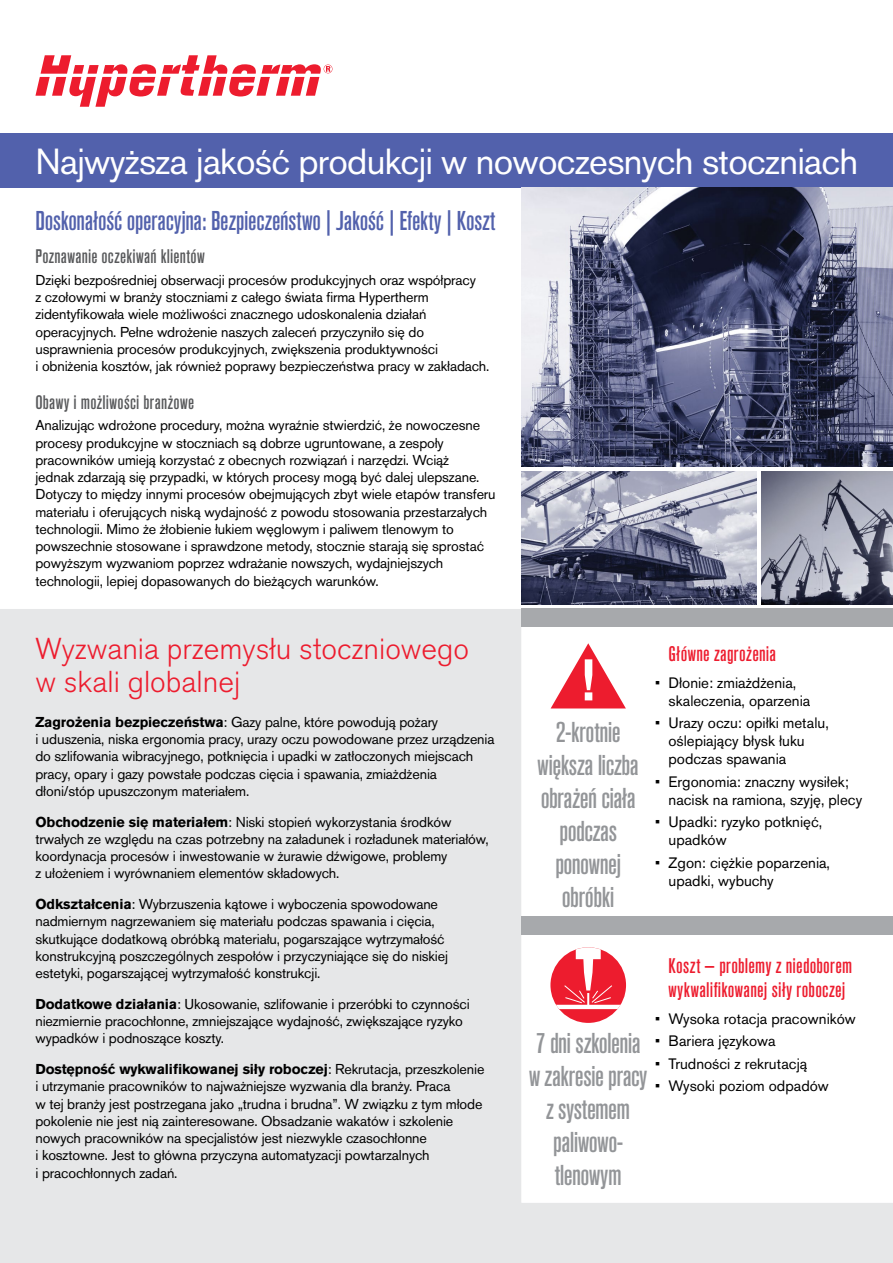
<style>
.page{position:relative;width:893px;height:1263px;background:#fff}
.page>*{position:absolute;margin:0;border:0;box-sizing:border-box;transform-origin:0 0}
.t1{font:500 58.2px "Akzidenz Grotesk Pro";color:#fff}
.Head_Title{font:36px "Akzidenz Grotesk Pro";letter-spacing:-.02em;color:#fff}
.Head_Global{font:300 30px/33px "Akzidenz Grotesk Pro";color:#ed1c2e}
.Callout{font:500 condensed 28.5px/33px "Akzidenz Grotesk Pro";letter-spacing:-.02em;color:#939598;text-align:center}
.Head_A{font:500 condensed 27px "Akzidenz Grotesk Pro";letter-spacing:-.005em;color:#5261ac}
.Head_B__indent{font:500 condensed 21px/24px "Akzidenz Grotesk Pro";letter-spacing:.015em;color:#ed1c2e}
.Head_C{font:500 condensed 19.5px "Akzidenz Grotesk Pro";letter-spacing:.02em;color:#58595b}
.Text__Bullets{font:15px/18px "Akzidenz Grotesk Pro";color:#000}
.Text{font:14.25px/17.2px "Akzidenz Grotesk Pro";letter-spacing:-.01em;color:#000}
.s1{font-weight:700}
</style>
<div class="page">
<svg style="left:35px;top:55px;width:297px;height:52px"></svg>
<div style="left:0;top:133px;width:893px;height:54px;background:#5261ac"></div>
<div style="left:0;top:609px;width:893px;height:654px;background:#e6e7e8"></div>
<svg style="left:521px;top:627px;width:372px;height:576px"></svg>
<img style="left:521px;top:187px;width:372px;height:279px">
<img style="left:521px;top:471px;width:236px;height:133px">
<img style="left:762px;top:471px;width:131px;height:133px">
<div style="left:521px;top:609px;width:372px;height:18px;background:#a7a9ac"></div>
<svg style="left:551px;top:643px;width:75px;height:65px"></svg>
<div style="left:521px;top:916px;width:372px;height:18px;background:#a7a9ac"></div>
<svg style="left:550px;top:947px;width:76px;height:76px"></svg>
<svg style="left:556px;top:947px;width:64px;height:62px"></svg>
<p class="Head_Title" style="left:35px;top:138px;width:824px">Najwyższa jakość produkcji w nowoczesnych stoczniach</p>
<p class="Head_A" style="left:35px;top:203px;width:461px">Doskonałość operacyjna: Bezpieczeństwo | Jakość | Efekty | Koszt</p>
<p class="Head_C" style="left:35px;top:243px;width:171px">Poznawanie oczekiwań klientów</p>
<p class="Text" style="left:35px;top:271px;width:455px">Dzięki bezpośredniej obserwacji procesów produkcyjnych oraz współpracy<br>z czołowymi w branży stoczniami z całego świata firma Hypertherm zidentyfikowała wiele możliwości znacznego udoskonalenia działań operacyjnych. Pełne wdrożenie naszych zaleceń przyczyniło się do usprawnienia procesów produkcyjnych, zwiększenia produktywności<br>i obniżenia kosztów, jak również poprawy bezpieczeństwa pracy w zakładach.</p>
<p class="Head_C" style="left:35px;top:389px;width:160px">Obawy i możliwości branżowe</p>
<p class="Text" style="left:35px;top:417px;width:462px">Analizując wdrożone procedury, można wyraźnie stwierdzić, że nowoczesne procesy produkcyjne w stoczniach są dobrze ugruntowane, a zespoły pracowników umieją korzystać z obecnych rozwiązań i narzędzi. Wciąż<br>jednak zdarzają się przypadki, w których procesy mogą być dalej ulepszane.<br>Dotyczy to między innymi procesów obejmujących zbyt wiele etapów transferu materiału i oferujących niską wydajność z powodu stosowania przestarzałych technologii. Mimo że żłobienie łukiem węglowym i paliwem tlenowym to powszechnie stosowane i sprawdzone metody, stocznie starają się sprostać powyższym wyzwaniom poprzez wdrażanie nowszych, wydajniejszych technologii, lepiej dopasowanych do bieżących warunków.</p>
<p class="Head_Global" style="left:35px;top:631px;width:435px">Wyzwania przemysłu stoczniowego w skali globalnej</p>
<p class="Text" style="left:35px;top:713px;width:461px"><span class="s1">Zagrożenia bezpieczeństwa</span>: Gazy palne, które powodują pożary<br>i uduszenia, niska ergonomia pracy, urazy oczu powodowane przez urządzenia do szlifowania wibracyjnego, potknięcia i upadki w zatłoczonych miejscach pracy, opary i gazy powstałe podczas cięcia i spawania, zmiażdżenia dłoni/stóp upuszczonym materiałem.</p>
<p class="Text" style="left:35px;top:813px;width:455px"><span class="s1">Obchodzenie się materiałem</span>: Niski stopień wykorzystania środków trwałych ze względu na czas potrzebny na załadunek i rozładunek materiałów, koordynacja procesów i inwestowanie w żurawie dźwigowe, problemy<br>z ułożeniem i wyrównaniem elementów składowych.</p>
<p class="Text" style="left:35px;top:895px;width:414px"><span class="s1">Odkształcenia</span>: Wybrzuszenia kątowe i wyboczenia spowodowane nadmiernym nagrzewaniem się materiału podczas spawania i cięcia, skutkujące dodatkową obróbką materiału, pogarszające wytrzymałość konstrukcyjną poszczególnych zespołów i przyczyniające się do niskiej estetyki, pogarszającej wytrzymałość konstrukcji.</p>
<p class="Text" style="left:35px;top:995px;width:436px"><span class="s1">Dodatkowe działania</span>: Ukosowanie, szlifowanie i przeróbki to czynności niezmiernie pracochłonne, zmniejszające wydajność, zwiększające ryzyko wypadków i podnoszące koszty.</p>
<p class="Text" style="left:35px;top:1060px;width:450px"><span class="s1">Dostępność wykwalifikowanej siły roboczej</span>: Rekrutacja, przeszkolenie i utrzymanie pracowników to najważniejsze wyzwania dla branży. Praca<br>w tej branży jest postrzegana jako „trudna i brudna”. W związku z tym młode pokolenie nie jest nią zainteresowane. Obsadzanie wakatów i szkolenie nowych pracowników na specjalistów jest niezwykle czasochłonne<br>i kosztowne. Jest to główna przyczyna automatyzacji powtarzalnych<br>i pracochłonnych zadań.</p>
<p class="t1" style="left:580px;top:642px;width:16px">!</p>
<p class="Callout" style="left:538px;top:715px;width:103px">2-krotnie większa liczba obrażeń ciała podczas ponownej obróbki</p>
<p class="Head_B__indent" style="left:668px;top:641px;width:109px">Główne zagrożenia</p>
<p class="Text__Bullets" style="left:668px;top:673px;width:143px;text-indent:-14px">• Dłonie: zmiażdżenia, skaleczenia, oparzenia</p>
<p class="Text__Bullets" style="left:668px;top:714px;width:162px;text-indent:-14px">• Urazy oczu: opiłki metalu, oślepiający błysk łuku podczas spawania</p>
<p class="Text__Bullets" style="left:668px;top:772px;width:195px;text-indent:-14px">• Ergonomia: znaczny wysiłek; nacisk na ramiona, szyję, plecy</p>
<p class="Text__Bullets" style="left:668px;top:813px;width:155px;text-indent:-14px">• Upadki: ryzyko potknięć, upadków</p>
<p class="Text__Bullets" style="left:668px;top:853px;width:163px;text-indent:-14px">• Zgon: ciężkie poparzenia, upadki, wybuchy</p>
<p class="Callout" style="left:529px;top:1025px;width:120px">7 dni szkolenia w zakresie pracy z systemem paliwowo&shy;tlenowym</p>
<p class="Head_B__indent" style="left:668px;top:952px;width:185px">Koszt — problemy z niedoborem wykwalifikowanej siły roboczej</p>
<p class="Text__Bullets" style="left:655px;top:1009px;width:202px">• Wysoka rotacja pracowników</p>
<p class="Text__Bullets" style="left:655px;top:1032px;width:122px">• Bariera językowa</p>
<p class="Text__Bullets" style="left:655px;top:1054px;width:154px">• Trudności z rekrutacją</p>
<p class="Text__Bullets" style="left:655px;top:1077px;width:175px">• Wysoki poziom odpadów</p>
</div>
